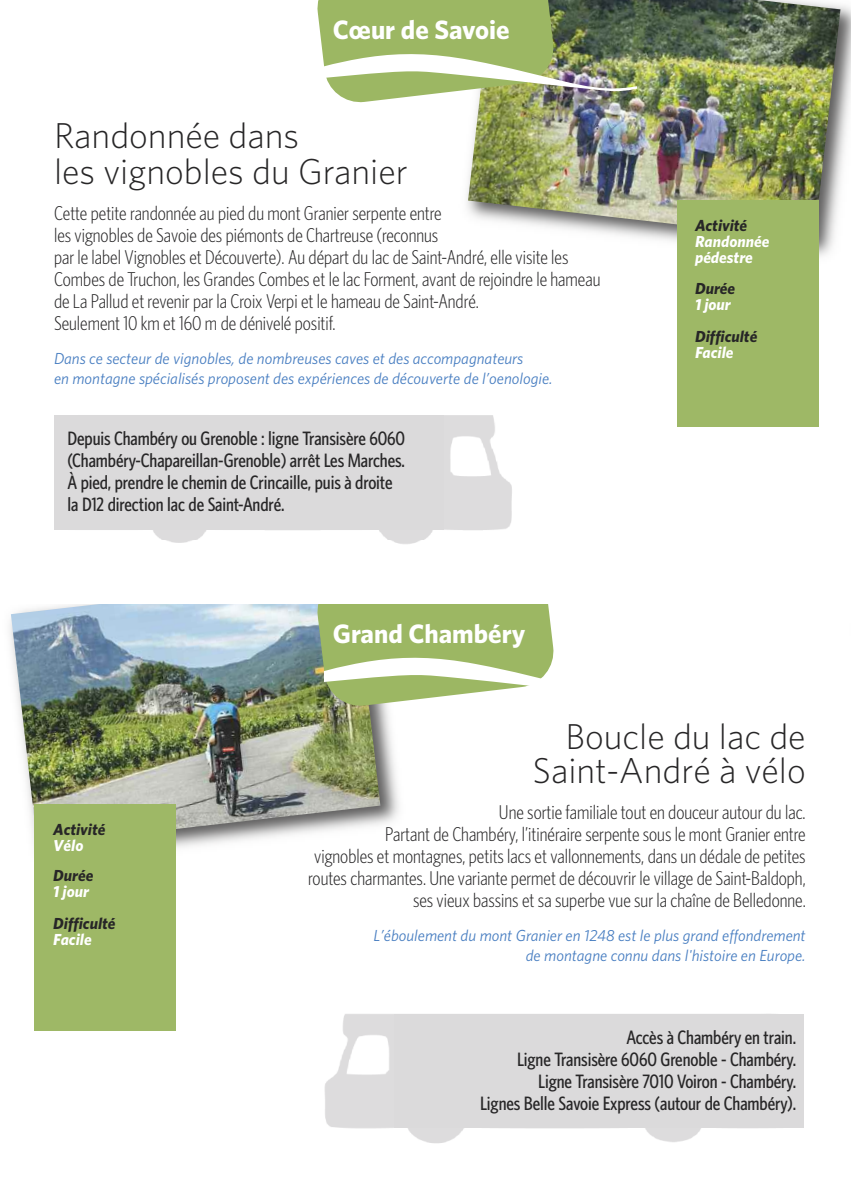
<style>
.page{position:relative;width:851px;height:1191px;background:#fff}
.page>*{position:absolute;margin:0;border:0;box-sizing:border-box;transform-origin:0 0}
.t1{font:300 36px/34px "Whitney HTF";color:#272627;text-align:right}
.t2{font:700 26.6px "Whitney HTF";color:#fff}
.t3{font:300 condensed 20px/22px "Whitney HTF";color:#272627;text-align:right}
.t4{font:500 condensed 19.4px/22px "Whitney HTF";letter-spacing:-.005em;color:#272627}
.t5{font:italic 16px/20px "Whitney HTF";color:#487ec1;text-align:right}
.t6{font:italic 700 16px "Whitney HTF";color:#272627}
.t7{font:italic 700 16px/16px "Whitney HTF";color:#fff}
</style>
<div class="page">
<img style="left:467px;top:5px;width:383px;height:263px">
<img style="left:468px;top:0;width:372px;height:240px">
<img style="left:317px;top:0;width:319px;height:104px">
<div style="left:676px;top:200px;width:142px;height:227px;background:#9eb866"></div>
<img style="left:10px;top:620px;width:389px;height:228px">
<img style="left:11px;top:604px;width:369px;height:241px">
<svg style="left:315px;top:604px;width:239px;height:104px"></svg>
<div style="left:34px;top:804px;width:142px;height:226px;background:#9eb866"></div>
<img style="left:54px;top:415px;width:458px;height:129px">
<div style="left:55px;top:416px;width:388px;height:113px;background:#dbdadb"></div>
<img style="left:324px;top:1014px;width:480px;height:129px">
<div style="left:394px;top:1014px;width:409px;height:113px;background:#dbdadb"></div>
<h2 class="t2" style="left:333px;top:15px;width:178px">Cœur de Savoie</h2>
<h1 class="t1" style="left:54px;top:117px;width:355px;line-height:36px;text-align:left">Randonnée dans<br>les vignobles du Granier</h1>
<p class="t3" style="left:54px;top:202px;width:548px;text-align:left">Cette petite randonnée au pied du mont Granier serpente entre<br>les vignobles de Savoie des piémonts de Chartreuse (reconnus<br>par le label Vignobles et Découverte). Au départ du lac de Saint-André, elle visite les Combes de Truchon, les Grandes Combes et le lac Forment, avant de rejoindre le hameau de La Pallud et revenir par la Croix Verpi et le hameau de Saint-André.<br>Seulement 10 km et 160 m de dénivelé positif.</p>
<p class="t5" style="left:54px;top:348px;width:500px;text-align:left">Dans ce secteur de vignobles, de nombreuses caves et des accompagnateurs<br>en montagne spécialisés proposent des expériences de découverte de l’oenologie.</p>
<p class="t4" style="left:67px;top:427px;width:339px">Depuis Chambéry ou Grenoble : ligne Transisère 6060 (Chambéry-Chapareillan-Grenoble) arrêt Les Marches.<br>À pied, prendre le chemin de Crincaille, puis à droite la D12 direction lac de Saint-André.</p>
<h2 class="t2" style="left:333px;top:618px;width:194px">Grand Chambéry</h2>
<p class="t6" style="left:695px;top:216px;width:54px">Activité</p>
<p class="t7" style="left:695px;top:234px;width:76px">Randonnée pédestre</p>
<p class="t6" style="left:695px;top:279px;width:42px">Durée</p>
<p class="t7" style="left:695px;top:297px;width:37px">1 jour</p>
<p class="t6" style="left:695px;top:327px;width:64px">Difficulté</p>
<p class="t7" style="left:695px;top:345px;width:40px">Facile</p>
<p class="t6" style="left:53px;top:820px;width:54px">Activité</p>
<p class="t7" style="left:53px;top:837px;width:32px">Vélo</p>
<p class="t6" style="left:53px;top:866px;width:42px">Durée</p>
<p class="t7" style="left:53px;top:883px;width:37px">1 jour</p>
<p class="t6" style="left:53px;top:914px;width:64px">Difficulté</p>
<p class="t7" style="left:53px;top:931px;width:40px">Facile</p>
<h1 class="t1" style="left:532px;top:719px;width:274px">Boucle du lac de<br>Saint-André à vélo</h1>
<p class="t3" style="left:308px;top:801px;width:499px">Une sortie familiale tout en douceur autour du lac.<br>Partant de Chambéry, l’itinéraire serpente sous le mont Granier entre<br>vignobles et montagnes, petits lacs et vallonnements, dans un dédale de petites routes charmantes. Une variante permet de découvrir le village de Saint-Baldoph, ses vieux bassins et sa superbe vue sur la chaîne de Belledonne.</p>
<p class="t5" style="left:373px;top:925px;width:433px">L’éboulement du mont Granier en 1248 est le plus grand effondrement de montagne connu dans l'histoire en Europe.</p>
<p class="t4" style="left:480px;top:1026px;width:317px;text-align:right">Accès à Chambéry en train.<br>Ligne Transisère 6060 Grenoble - Chambéry.<br>Ligne Transisère 7010 Voiron - Chambéry.<br>Lignes Belle Savoie Express (autour de Chambéry).</p>
</div>
